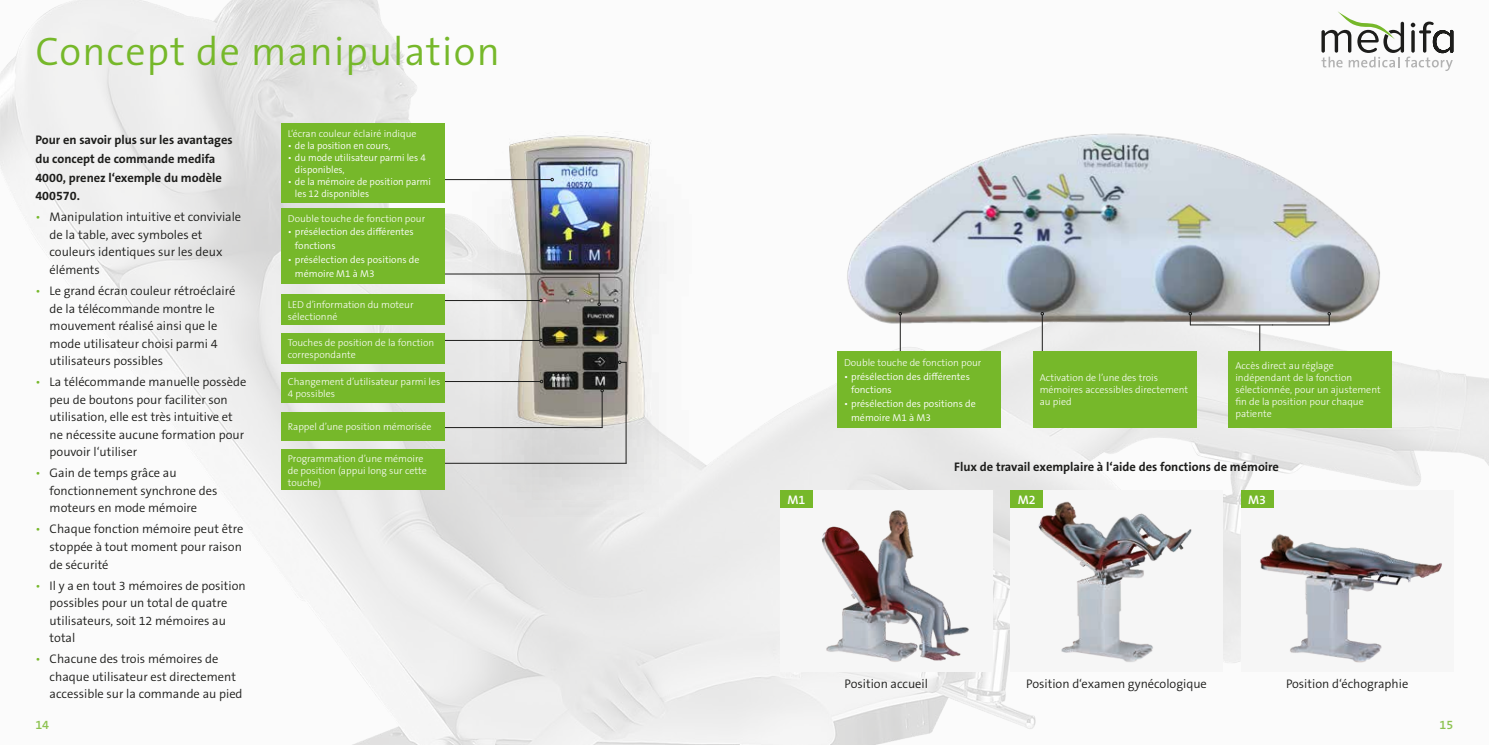
<style>
.page{position:relative;width:1489px;height:745px;background:#fff}
.page>*{position:absolute;margin:0;border:0;box-sizing:border-box;transform-origin:0 0}
.t1{font:300 40px "The Sans B W4";letter-spacing:.03em;color:#76b82a}
.t2{font:300 12.5px/17.5px "The Sans B W4";color:#1d1d1b}
.t3{font:700 12.5px/18.8px "The Sans B W7";color:#1d1d1b}
.t4{font:600 12.5px "The Sans B W6";color:#fff}
.t5{font:600 12.5px "The Sans B W6";color:#76b82a}
.t6{font:300 10px/12px "The Sans B W3";color:#fff}
.t7{font:300 10px/13.8px "The Sans B W4";color:#fff}
.s1{color:#76b82a}
</style>
<div class="page">
<img style="left:0;top:0;width:1488px;height:744px">
<svg style="left:1321px;top:11px;width:132px;height:60px"></svg>
<img style="left:466px;top:118px;width:225px;height:398px">
<hr style="left:440px;top:179px;width:111px;height:1px;background:#1d1d1b">
<hr style="left:439px;top:300px;width:100px;height:1px;background:#1d1d1b">
<hr style="left:439px;top:340px;width:100px;height:1px;background:#1d1d1b">
<svg style="left:539px;top:338px;width:3px;height:4px"></svg>
<hr style="left:439px;top:381px;width:101px;height:1px;background:#1d1d1b">
<hr style="left:439px;top:462px;width:187px;height:1px;background:#1d1d1b">
<hr style="left:625px;top:362px;width:1px;height:101px;background:#1d1d1b">
<svg style="left:618px;top:360px;width:8px;height:3px"></svg>
<hr style="left:434px;top:273px;width:165px;height:1px;background:#1d1d1b">
<svg style="left:597px;top:274px;width:3px;height:31px"></svg>
<img style="left:839px;top:118px;width:554px;height:227px">
<hr style="left:441px;top:427px;width:161px;height:1px;background:#1d1d1b">
<hr style="left:602px;top:391px;width:1px;height:36px;background:#1d1d1b">
<hr style="left:1259px;top:325px;width:1px;height:30px;background:#1d1d1b">
<hr style="left:1272px;top:324px;width:57px;height:1px;background:#1d1d1b">
<svg style="left:1327px;top:312px;width:3px;height:13px"></svg>
<hr style="left:1189px;top:324px;width:83px;height:1px;background:#1d1d1b">
<svg style="left:1188px;top:312px;width:3px;height:13px"></svg>
<hr style="left:1041px;top:315px;width:1px;height:45px;background:#1d1d1b">
<hr style="left:899px;top:315px;width:1px;height:45px;background:#1d1d1b">
<div style="left:780px;top:490px;width:212px;height:181px;background:#f6f6f6"></div>
<img style="left:812px;top:495px;width:157px;height:167px">
<div style="left:780px;top:490px;width:32px;height:18px;background:#76b82a"></div>
<div style="left:1010px;top:490px;width:212px;height:181px;background:#f6f6f6"></div>
<img style="left:1038px;top:501px;width:154px;height:161px">
<div style="left:1010px;top:490px;width:33px;height:18px;background:#76b82a"></div>
<div style="left:1240px;top:490px;width:213px;height:181px;background:#f6f6f6"></div>
<img style="left:1240px;top:495px;width:202px;height:168px">
<div style="left:1240px;top:490px;width:33px;height:18px;background:#76b82a"></div>
<div style="left:281px;top:123px;width:163px;height:79px;background:#76b82a"></div>
<div style="left:281px;top:208px;width:163px;height:75px;background:#76b82a"></div>
<div style="left:281px;top:294px;width:163px;height:31px;background:#76b82a"></div>
<div style="left:281px;top:333px;width:163px;height:30px;background:#76b82a"></div>
<div style="left:281px;top:449px;width:163px;height:41px;background:#76b82a"></div>
<div style="left:281px;top:372px;width:163px;height:30px;background:#76b82a"></div>
<div style="left:281px;top:411px;width:163px;height:29px;background:#76b82a"></div>
<div style="left:836px;top:351px;width:164px;height:76px;background:#76b82a"></div>
<div style="left:1032px;top:351px;width:164px;height:76px;background:#76b82a"></div>
<div style="left:1228px;top:351px;width:163px;height:76px;background:#76b82a"></div>
<h1 class="t1" style="left:35px;top:26px;width:466px">Concept de manipulation</h1>
<p class="t3" style="left:35px;top:130px;width:199px">Pour en savoir plus sur les avantages du concept de commande medifa<br>4000, prenez l‘exemple du modèle<br>400570.</p>
<p class="t2" style="left:50px;top:208px;width:193px;text-indent:-14px"><span class="s1">•</span> Manipulation intuitive et conviviale de la table, avec symboles et couleurs identiques sur les deux éléments</p>
<p class="t2" style="left:50px;top:282px;width:187px;text-indent:-14px"><span class="s1">•</span> Le grand écran couleur rétroéclairé de la télécommande montre le mouvement réalisé ainsi que le mode utilisateur choisi parmi 4 utilisateurs possibles</p>
<p class="t2" style="left:50px;top:373px;width:198px;text-indent:-14px"><span class="s1">•</span> La télécommande manuelle possède peu de boutons pour faciliter son utilisation, elle est très intuitive et ne nécessite aucune formation pour pouvoir l‘utiliser</p>
<p class="t2" style="left:50px;top:464px;width:169px;text-indent:-14px"><span class="s1">•</span> Gain de temps grâce au fonctionnement synchrone des moteurs en mode mémoire</p>
<p class="t2" style="left:50px;top:520px;width:195px;text-align:justify;text-indent:-14px"><span class="s1">•</span> Chaque fonction mémoire peut être stoppée à tout moment pour raison de sécurité</p>
<p class="t2" style="left:50px;top:576px;width:197px;text-indent:-14px"><span class="s1">•</span> Il y a en tout 3 mémoires de position possibles pour un total de quatre utilisateurs, soit 12 mémoires au total</p>
<p class="t2" style="left:50px;top:650px;width:194px;text-indent:-14px"><span class="s1">•</span> Chacune des trois mémoires de chaque utilisateur est directement accessible sur la commande au pied</p>
<p class="t6" style="left:288px;top:127px;width:130px">L‘écran couleur éclairé indique</p>
<p class="t7" style="left:288px;top:138px;width:104px">• de la position en cours,</p>
<p class="t7" style="left:295px;top:151px;width:132px;line-height:12px;text-indent:-7px">• du mode utilisateur parmi les 4 disponibles,</p>
<p class="t7" style="left:295px;top:175px;width:137px;line-height:12px;text-indent:-7px">• de la mémoire de position parmi les 12 disponibles</p>
<p class="t6" style="left:288px;top:212px;width:139px">Double touche de fonction pour</p>
<p class="t7" style="left:295px;top:225px;width:120px;text-indent:-7px">• présélection des différentes fonctions</p>
<p class="t7" style="left:295px;top:252px;width:126px;text-indent:-7px">• présélection des positions de mémoire M1 à M3</p>
<p class="t6" style="left:288px;top:298px;width:127px">LED d’information du moteur sélectionné</p>
<p class="t6" style="left:288px;top:336px;width:148px">Touches de position de la fonction correspondante</p>
<p class="t6" style="left:288px;top:375px;width:154px">Changement d’utilisateur parmi les<br>4 possibles</p>
<p class="t6" style="left:288px;top:420px;width:145px">Rappel d’une position mémorisée</p>
<p class="t6" style="left:288px;top:452px;width:140px">Programmation d’une mémoire de position (appui long sur cette touche)</p>
<p class="t6" style="left:844px;top:356px;width:139px">Double touche de fonction pour</p>
<p class="t7" style="left:851px;top:369px;width:120px;text-indent:-7px">• présélection des différentes fonctions</p>
<p class="t7" style="left:851px;top:396px;width:126px;text-indent:-7px">• présélection des positions de mémoire M1 à M3</p>
<p class="t6" style="left:1039px;top:372px;width:150px">Activation de l’une des trois mémoires accessibles directement au pied</p>
<p class="t6" style="left:1235px;top:360px;width:147px">Accès direct au réglage indépendant de la fonction sélectionnée, pour un ajustement fin de la position pour chaque patiente</p>
<p class="t3" style="left:954px;top:457px;width:326px">Flux de travail exemplaire à l‘aide des fonctions de mémoire</p>
<p class="t4" style="left:787px;top:491px;width:19px">M1</p>
<p class="t4" style="left:1017px;top:491px;width:19px">M2</p>
<p class="t4" style="left:1248px;top:491px;width:19px">M3</p>
<p class="t2" style="left:844px;top:675px;width:85px">Position accueil</p>
<p class="t2" style="left:1026px;top:675px;width:182px">Position d‘examen gynécologique</p>
<p class="t2" style="left:1285px;top:675px;width:124px">Position d‘échographie</p>
<p class="t5" style="left:35px;top:716px;width:15px">14</p>
<p class="t5" style="left:1439px;top:716px;width:15px">15</p>
</div>
